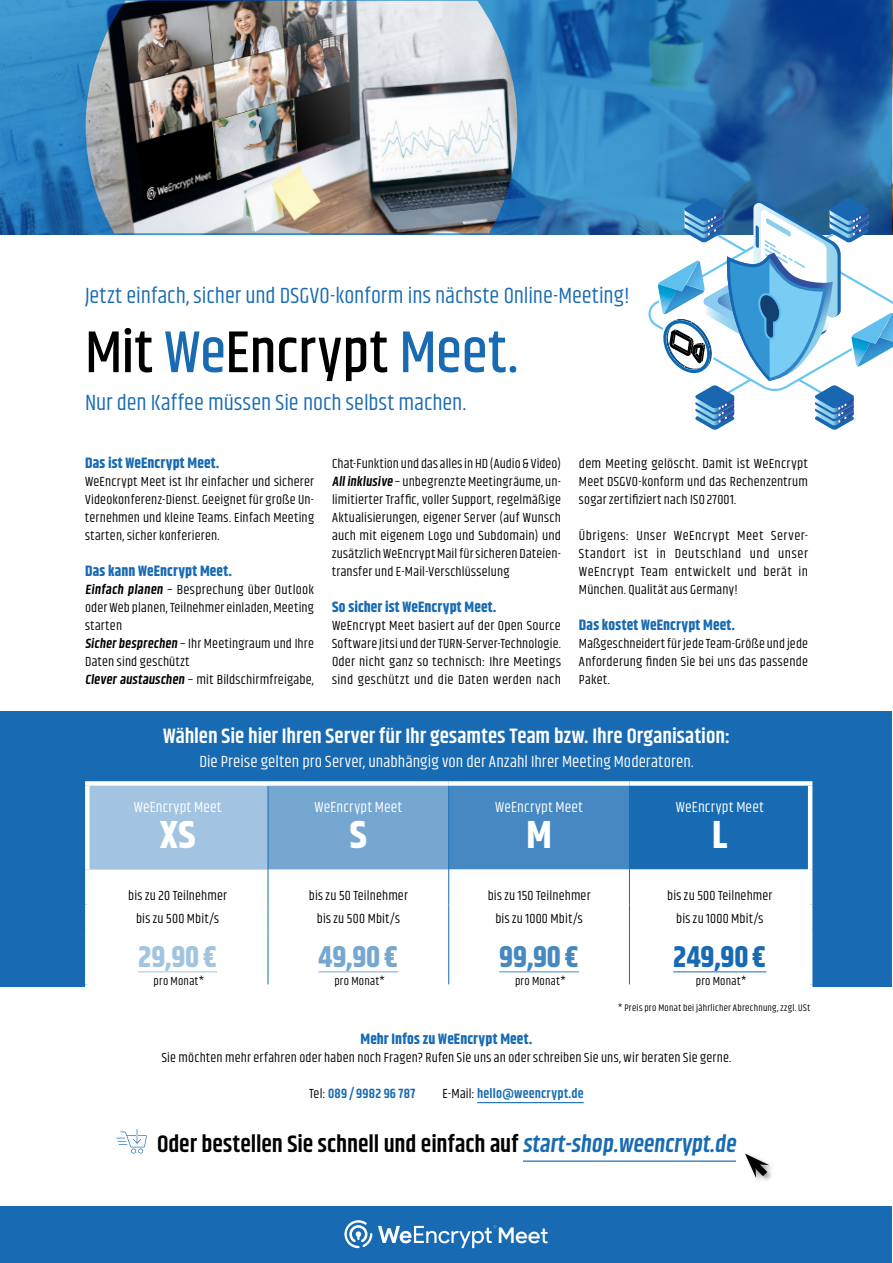
<style>
.page{position:relative;width:893px;height:1263px;background:#fff}
.page>*{position:absolute;margin:0;border:0;box-sizing:border-box;transform-origin:0 0}
.t1{font:500 60px "Khand";letter-spacing:-.005em;color:#000}
.t2{font:700 39px "Khand";color:#fff}
.t3{font:700 30px "Khand";color:#186bb3}
.t4{font:700 30px "Khand";color:#a3c4e1}
.t5{font:700 30px "Khand";color:#75a7d1}
.t6{font:700 30px "Khand";color:#4689c2}
.t7{font:600 24px "Khand";color:#000}
.t8{font:22.5px "Khand";letter-spacing:.005em;color:#186bb3}
.t9{font:600 22.05px "Gilroy";color:#fff}
.t10{font:600 21px "Khand";color:#fff}
.t11{font:16.5px "Khand";letter-spacing:.005em;color:#fff}
.t12{font:700 15px "Khand";letter-spacing:.01em;color:#186bb3}
.t13{font:15px "Khand";letter-spacing:.015em;color:#fff}
.t14{font:13.5px/18px "Khand";letter-spacing:.015em;color:#000;text-align:justify}
.t15{font:600 13.5px "Khand";letter-spacing:.015em;color:#186bb3}
.t16{font:12px "Khand";letter-spacing:.025em;color:#000}
.t17{font:9.75px "Khand";letter-spacing:.03em;color:#000}
.s1{color:#186bb3}
.s2{font-weight:600}
.s3{font-weight:400;color:#000}
</style>
<div class="page">
<div style="left:1px;top:711px;width:891px;height:275px;background:#186bb3"></div>
<img style="left:1px;top:0;width:891px;height:234px">
<div style="left:87px;top:783px;width:181px;height:86px;background:#a3c4e1"></div>
<div style="left:268px;top:783px;width:181px;height:86px;background:#75a7d1"></div>
<div style="left:449px;top:783px;width:180px;height:86px;background:#4689c2"></div>
<div style="left:90px;top:869px;width:718px;height:115px;background:#fff"></div>
<hr style="left:268px;top:786px;width:1px;height:83px;background:#186bb3">
<hr style="left:448px;top:786px;width:1px;height:83px;background:#186bb3">
<hr style="left:268px;top:869px;width:1px;height:36px;background:#186bb3">
<hr style="left:448px;top:869px;width:1px;height:36px;background:#186bb3">
<hr style="left:629px;top:869px;width:1px;height:36px;background:#186bb3">
<svg style="left:268px;top:905px;width:1px;height:24px"></svg>
<svg style="left:448px;top:905px;width:1px;height:24px"></svg>
<svg style="left:629px;top:905px;width:1px;height:24px"></svg>
<hr style="left:268px;top:929px;width:1px;height:55px;background:#186bb3">
<hr style="left:448px;top:929px;width:1px;height:55px;background:#186bb3">
<hr style="left:629px;top:929px;width:1px;height:55px;background:#186bb3">
<div style="left:85px;top:781px;width:183px;height:5px;background:#fff"></div>
<div style="left:85px;top:786px;width:5px;height:83px;background:#fff"></div>
<div style="left:268px;top:781px;width:181px;height:5px;background:#fff"></div>
<div style="left:449px;top:781px;width:180px;height:5px;background:#fff"></div>
<div style="left:629px;top:781px;width:183px;height:5px;background:#fff"></div>
<hr style="left:808px;top:786px;width:4px;height:83px;background:#fff">
<div style="left:85px;top:869px;width:5px;height:36px;background:#fff"></div>
<hr style="left:808px;top:869px;width:4px;height:36px;background:#fff">
<div style="left:85px;top:905px;width:5px;height:24px;background:#fff"></div>
<hr style="left:808px;top:905px;width:4px;height:24px;background:#fff">
<div style="left:85px;top:929px;width:5px;height:55px;background:#fff"></div>
<hr style="left:808px;top:929px;width:4px;height:55px;background:#fff">
<div style="left:85px;top:984px;width:183px;height:6px;background:#fff"></div>
<div style="left:268px;top:984px;width:181px;height:6px;background:#fff"></div>
<div style="left:449px;top:984px;width:180px;height:6px;background:#fff"></div>
<div style="left:629px;top:984px;width:183px;height:6px;background:#fff"></div>
<hr style="left:138px;top:971px;width:79px;height:1px;background:#a3c4e1">
<hr style="left:319px;top:971px;width:79px;height:1px;background:#75a7d1">
<hr style="left:499px;top:971px;width:80px;height:1px;background:#4689c2">
<hr style="left:673px;top:971px;width:93px;height:1px;background:#186bb3">
<hr style="left:477px;top:1102px;width:107px;height:1px;background:#186bb3">
<hr style="left:523px;top:1160px;width:213px;height:2px;background:#186bb3">
<div style="left:1px;top:1206px;width:891px;height:56px;background:#186bb3"></div>
<img style="left:86px;top:1px;width:431px;height:232px">
<svg style="left:648px;top:198px;width:245px;height:232px"></svg>
<svg style="left:378px;top:1225px;width:118px;height:23px"></svg>
<svg style="left:344px;top:1220px;width:28px;height:28px"></svg>
<svg style="left:541px;top:1228px;width:7px;height:15px"></svg>
<svg style="left:745px;top:1153px;width:27px;height:28px"></svg>
<svg style="left:116px;top:1129px;width:31px;height:24px"></svg>
<h3 class="t8" style="left:85px;top:282px;width:546px">Jetzt einfach, sicher und DSGVO-konform ins nächste Online-Meeting!</h3>
<h1 class="t1" style="left:85px;top:315px;width:435px">Mit <span class="s1">We</span>Encrypt <span class="s1">Meet.</span></h1>
<h3 class="t8" style="left:85px;top:389px;width:382px">Nur den Kaffee müssen Sie noch selbst machen.</h3>
<p class="t12" style="left:85px;top:452px;width:136px">Das ist WeEncrypt Meet.</p>
<p class="t14" style="left:85px;top:473px;width:230px">WeEncrypt Meet ist Ihr einfacher und sicherer Videokonferenz-Dienst. Geeignet für große Un&shy;ternehmen und kleine Teams. Einfach Meeting starten, sicher konferieren.</p>
<p class="t12" style="left:85px;top:560px;width:149px">Das kann WeEncrypt Meet.</p>
<p class="t14" style="left:85px;top:581px;width:230px;text-align:left"><span class="s2">Einfach planen</span> – Besprechung über Outlook oder Web planen, Teilnehmer einladen, Meeting starten<br><span class="s2">Sicherbesprechen</span> – Ihr Meetingraum und Ihre Daten sind geschützt<br><span class="s2">Clever austauschen</span> – mit Bildschirmfreigabe,</p>
<p class="t14" style="left:332px;top:455px;width:230px">Chat-Funktion und das alles in HD (Audio &amp; Video)<br><span class="s2">Allinklusive</span> – unbegrenzte Meetingräume, un&shy;limitierter Traffic, voller Support, regelmäßige Aktualisierungen, eigener Server (auf Wunsch auch mit eigenem Logo und Subdomain) und zusätzlich WeEncrypt Mail für sicheren Dateien&shy;transfer und E-Mail-Verschlüsselung</p>
<p class="t12" style="left:332px;top:596px;width:166px">So sicher ist WeEncrypt Meet.</p>
<p class="t14" style="left:332px;top:617px;width:230px">WeEncrypt Meet basiert auf der Open Source Software Jitsi und der TURN-Server-Technologie.<br>Oder nicht ganz so technisch: Ihre Meetings sind geschützt und die Daten werden nach</p>
<p class="t14" style="left:579px;top:455px;width:230px">dem Meeting gelöscht. Damit ist WeEncrypt Meet DSGVO-konform und das Rechenzentrum sogar zertifiziert nach ISO27001.</p>
<p class="t14" style="left:579px;top:527px;width:230px">Übrigens: Unser WeEncrypt Meet Server-Standort ist in Deutschland und unser WeEncrypt Team entwickelt und berät in München. Qualität aus Germany!</p>
<p class="t12" style="left:579px;top:614px;width:158px">Das kostet WeEncrypt Meet.</p>
<p class="t14" style="left:579px;top:635px;width:230px">Maßgeschneidert für jede Team-Größe und jede Anforderung finden Sie bei uns das passende Paket.</p>
<h3 class="t10" style="left:163px;top:722px;width:568px">Wählen Sie hier Ihren Server für Ihr gesamtes Team bzw. Ihre Organisation:</h3>
<p class="t11" style="left:199px;top:751px;width:496px">Die Preise gelten pro Server, unabhängig von der Anzahl Ihrer Meeting Moderatoren.</p>
<p class="t13" style="left:134px;top:798px;width:89px">WeEncrypt Meet</p>
<h2 class="t2" style="left:160px;top:807px;width:37px">XS</h2>
<p class="t13" style="left:314px;top:798px;width:89px">WeEncrypt Meet</p>
<h2 class="t2" style="left:350px;top:807px;width:19px">S</h2>
<p class="t13" style="left:495px;top:798px;width:89px">WeEncrypt Meet</p>
<h2 class="t2" style="left:526px;top:807px;width:27px">M</h2>
<p class="t13" style="left:676px;top:798px;width:89px">WeEncrypt Meet</p>
<h2 class="t2" style="left:712px;top:807px;width:17px">L</h2>
<p class="t14" style="left:128px;top:888px;width:100px">bis zu 20 Teilnehmer</p>
<p class="t14" style="left:309px;top:888px;width:100px">bis zu 50 Teilnehmer</p>
<p class="t14" style="left:488px;top:888px;width:104px">bis zu 150 Teilnehmer</p>
<p class="t14" style="left:667px;top:888px;width:107px">bis zu 500 Teilnehmer</p>
<p class="t14" style="left:136px;top:910px;width:85px">bis zu 500 Mbit/s</p>
<p class="t14" style="left:317px;top:910px;width:85px">bis zu 500 Mbit/s</p>
<p class="t14" style="left:495px;top:910px;width:89px">bis zu 1000 Mbit/s</p>
<p class="t14" style="left:676px;top:910px;width:89px">bis zu 1000 Mbit/s</p>
<h3 class="t4" style="left:138px;top:935px;width:81px">29,90 €</h3>
<p class="t16" style="left:154px;top:973px;width:52px">pro Monat*</p>
<h3 class="t5" style="left:319px;top:935px;width:81px">49,90 €</h3>
<p class="t16" style="left:334px;top:973px;width:52px">pro Monat*</p>
<h3 class="t6" style="left:499px;top:935px;width:81px">99,90 €</h3>
<p class="t16" style="left:515px;top:973px;width:52px">pro Monat*</p>
<h3 class="t3" style="left:673px;top:935px;width:95px">249,90 €</h3>
<p class="t16" style="left:696px;top:973px;width:52px">pro Monat*</p>
<p class="t17" style="left:618px;top:1001px;width:194px">* Preis pro Monat bei jährlicher Abrechnung, zzgl. USt</p>
<p class="t12" style="left:361px;top:1028px;width:173px">Mehr Infos zu WeEncrypt Meet.</p>
<p class="t14" style="left:162px;top:1049px;width:571px">Sie möchten mehr erfahren oder haben noch Fragen? Rufen Sie uns an oder schreiben Sie uns, wir beraten Sie gerne.</p>
<p class="t15" style="left:309px;top:1085px;width:108px"><span class="s3">Tel:</span> 089/9982 96 787</p>
<p class="t15" style="left:442px;top:1085px;width:143px"><span class="s3">E-Mail:</span> hello@weencrypt.de</p>
<h3 class="t7" style="left:157px;top:1128px;width:585px">Oder bestellen Sie schnell und einfach auf <span class="s1">start-shop.weencrypt.de</span></h3>
<h3 class="t9" style="left:498px;top:1221px;width:45px">Mee</h3>
</div>
